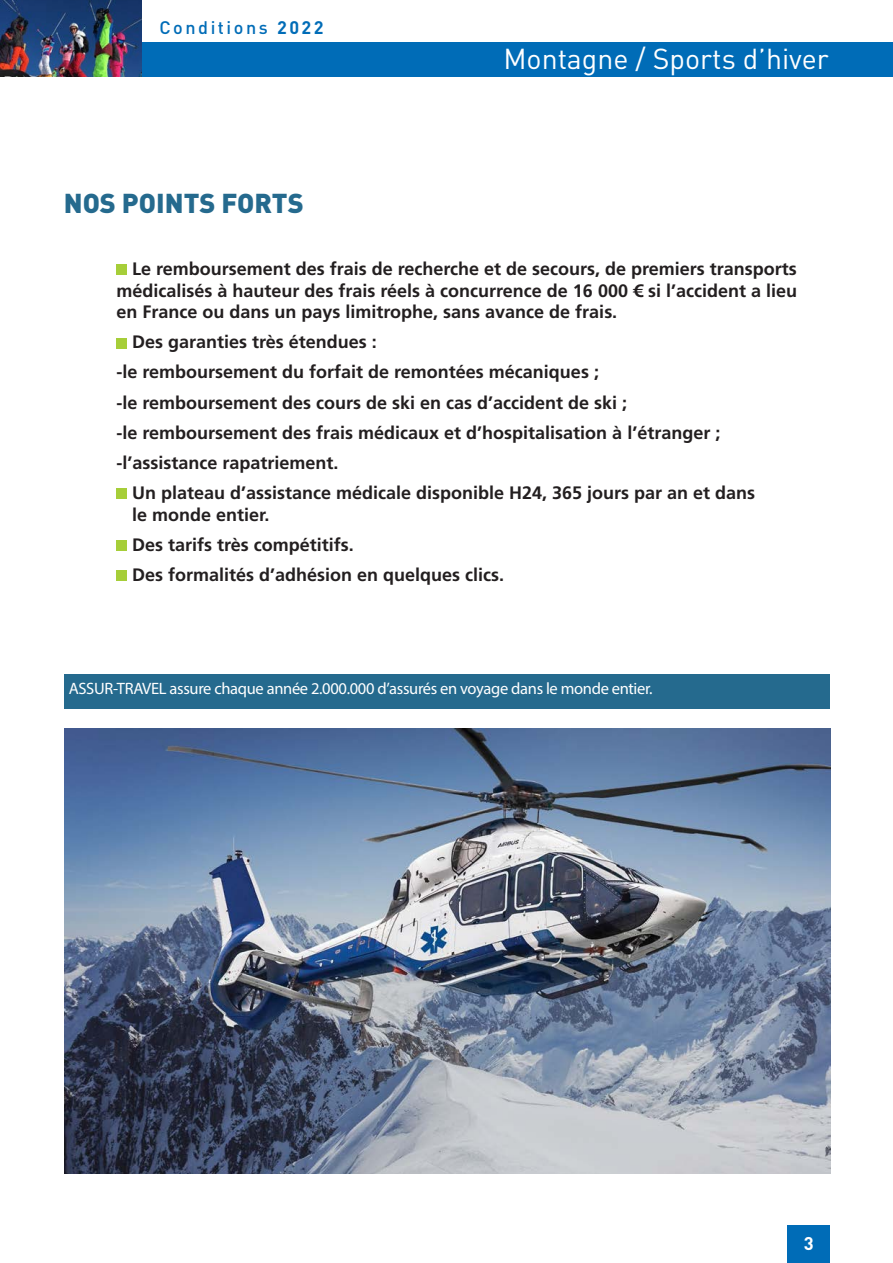
<style>
.page{position:relative;width:893px;height:1263px;background:#fff}
.page>*{position:absolute;margin:0;border:0;box-sizing:border-box;transform-origin:0 0}
.t1{font:28.5px "DIN";color:#fff}
.Titre0{font:900 27px "DIN";color:#256a8e}
.t2{font:700 18.15px "DIN";color:#fff}
.t3{font:700 18px/21.6px "Frutiger LT Std";color:#231f20;text-align:justify}
.t4{font:500 18px "DIN";letter-spacing:.14em;color:#006cb7}
.Texte1{font:16.5px "Myriad Pro";letter-spacing:-.02em;color:#fff}
.s1{font-weight:700}
</style>
<div class="page">
<div style="left:64px;top:674px;width:765px;height:34px;background:#256a8e"></div>
<div style="left:117px;top:265px;width:10px;height:10px;background:#a6ce39"></div>
<div style="left:117px;top:338px;width:10px;height:10px;background:#a6ce39"></div>
<div style="left:117px;top:488px;width:10px;height:11px;background:#a6ce39"></div>
<div style="left:117px;top:540px;width:10px;height:11px;background:#a6ce39"></div>
<div style="left:117px;top:570px;width:10px;height:11px;background:#a6ce39"></div>
<img style="left:64px;top:728px;width:766px;height:446px">
<div style="left:0;top:43px;width:893px;height:34px;background:#006cb7"></div>
<div style="left:787px;top:1225px;width:42px;height:38px;background:#006cb7"></div>
<img style="left:0;top:0;width:141px;height:77px">
<p class="t4" style="left:159px;top:16px;width:166px">Conditions <span class="s1">2022</span></p>
<p class="Titre0" style="left:64px;top:185px;width:241px">NOS POINTS FORTS</p>
<h1 class="t1" style="left:503px;top:41px;width:327px">Montagne / Sports d’hiver</h1>
<p class="t3" style="left:116px;top:258px;width:682px;text-indent:16px">Le remboursement des frais de recherche et de secours, de premiers transports médicalisés à hauteur des frais réels à concurrence de 16 000 € si l’accident a lieu en France ou dans un pays limitrophe, sans avance de frais.</p>
<p class="t3" style="left:132px;top:331px;width:246px">Des garanties très étendues :</p>
<p class="t3" style="left:116px;top:361px;width:484px">-le remboursement du forfait de remontées mécaniques ;</p>
<p class="t3" style="left:116px;top:392px;width:512px">-le remboursement des cours de ski en cas d’accident de ski ;</p>
<p class="t3" style="left:116px;top:422px;width:605px">-le remboursement des frais médicaux et d’hospitalisation à l’étranger ;</p>
<p class="t3" style="left:116px;top:452px;width:224px">-l’assistance rapatriement.</p>
<p class="t3" style="left:132px;top:482px;width:625px">Un plateau d’assistance médicale disponible H24, 365 jours par an et dans le monde entier.</p>
<p class="t3" style="left:132px;top:534px;width:223px">Des tarifs très compétitifs.</p>
<p class="t3" style="left:132px;top:564px;width:374px">Des formalités d’adhésion en quelques clics.</p>
<p class="Texte1" style="left:69px;top:678px;width:585px">ASSUR-TRAVEL assure chaque année 2.000.000 d’assurés en voyage dans le monde entier.</p>
<p class="t2" style="left:804px;top:1231px;width:11px">3</p>
</div>
